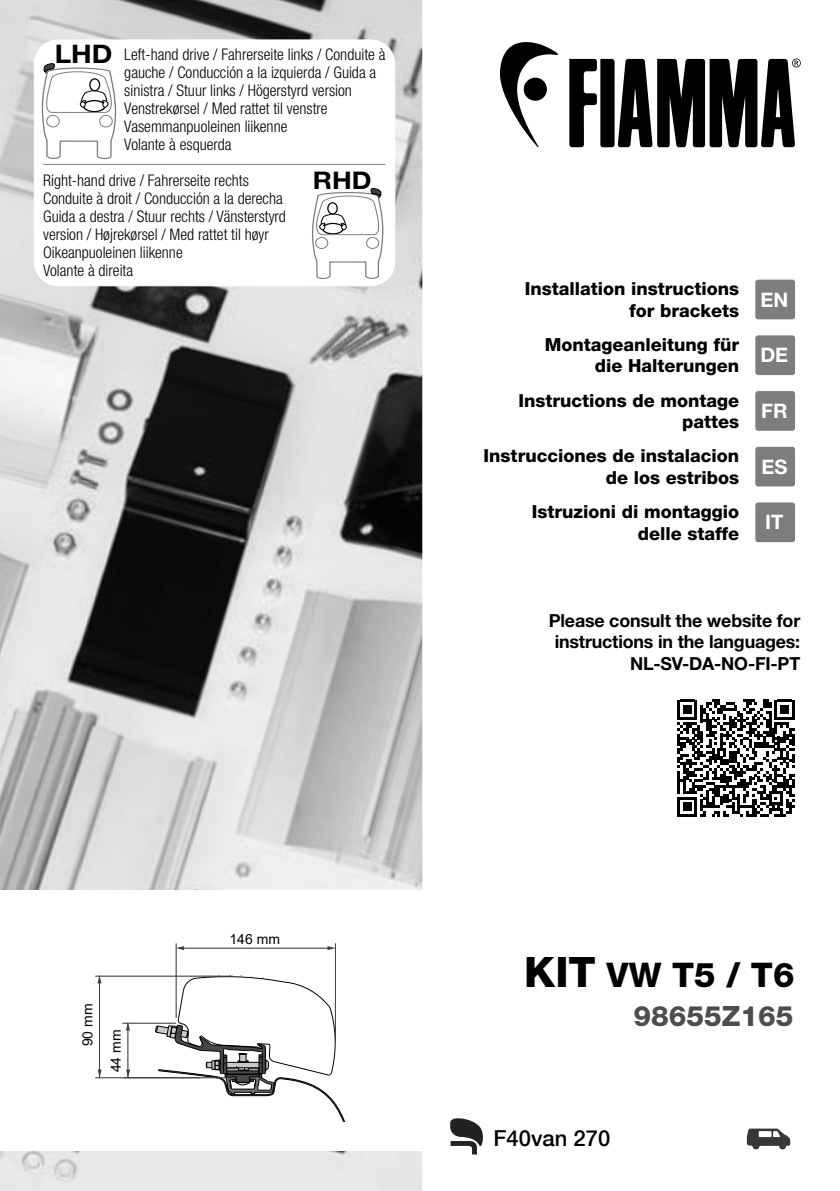
<style>
.page{position:relative;width:840px;height:1191px;background:#fff}
.page>*{position:absolute;margin:0;border:0;box-sizing:border-box;transform-origin:0 0}
.t1{font:800 34px "Helvetica Neue LT Std";color:#000}
.t2{font:800 28px "Helvetica Neue LT Std";color:#4d4d4d}
.t3{font:700 25.6px "Helvetica Neue";color:#000;scale:1.09 1}
.t4{font:700 24.4px "Helvetica Neue";color:#000;scale:1.09 1}
.t5{font:500 22px "Helvetica Neue LT Com";color:#000}
.t6{font:700 20px "Helvetica Neue LT Std";color:#fff}
.t7{font:800 18px/21.6px "Helvetica Neue LT Std";color:#000;text-align:right}
.t8{font:700 18px/21.6px "Helvetica Neue LT Std";letter-spacing:-.01em;color:#000;text-align:right}
.t9{font:300 condensed 16px/18px "Helvetica Neue LT Std";color:#000}
.t10{font:14px/28.4px "Arial";color:#000}
.s1{font-size:42px}
</style>
<div class="page">
<svg style="left:746px;top:1128px;width:44px;height:22px"></svg>
<img style="left:0;top:0;width:422px;height:1191px">
<div style="left:0;top:890px;width:426px;height:261px;background:#fff"></div>
<svg style="left:569px;top:59px;width:231px;height:88px"></svg>
<svg style="left:499px;top:42px;width:58px;height:105px"></svg>
<div style="left:523px;top:78px;width:23px;height:23px;background:#000;border-radius:50%"></div>
<div style="left:754px;top:280px;width:40px;height:39px;background:#7d7d7d;border-radius:3px"></div>
<div style="left:754px;top:335px;width:40px;height:40px;background:#7d7d7d;border-radius:3px"></div>
<div style="left:754px;top:391px;width:40px;height:40px;background:#7d7d7d;border-radius:3px"></div>
<div style="left:754px;top:447px;width:40px;height:39px;background:#7d7d7d;border-radius:3px"></div>
<div style="left:754px;top:502px;width:40px;height:40px;background:#7d7d7d;border-radius:3px"></div>
<svg style="left:327px;top:946px;width:8px;height:4px"></svg>
<svg style="left:177px;top:946px;width:7px;height:4px"></svg>
<hr style="left:335px;top:943px;width:1px;height:98px;background:#3f3f3f">
<hr style="left:176px;top:943px;width:1px;height:74px;background:#3f3f3f">
<hr style="left:180px;top:947px;width:152px;height:1px;background:#3f3f3f">
<svg style="left:98px;top:1069px;width:4px;height:7px"></svg>
<svg style="left:97px;top:976px;width:4px;height:7px"></svg>
<hr style="left:95px;top:975px;width:137px;height:1px;background:#3f3f3f">
<hr style="left:95px;top:1077px;width:105px;height:1px;background:#3f3f3f">
<hr style="left:99px;top:976px;width:1px;height:101px;background:#3f3f3f">
<svg style="left:126px;top:1069px;width:4px;height:8px"></svg>
<svg style="left:126px;top:1023px;width:4px;height:7px"></svg>
<hr style="left:122px;top:1022px;width:54px;height:1px;background:#3f3f3f">
<hr style="left:127px;top:1023px;width:1px;height:54px;background:#3f3f3f">
<svg style="left:154px;top:976px;width:191px;height:145px"></svg>
<svg style="left:677px;top:699px;width:117px;height:117px"></svg>
<div style="left:34px;top:40px;width:360px;height:246px;background:#fff;border-radius:24px"></div>
<div style="left:34px;top:40px;width:361px;height:246px;border:1px solid #fff;border-radius:24px"></div>
<svg style="left:311px;top:188px;width:73px;height:91px"></svg>
<svg style="left:41px;top:63px;width:76px;height:96px"></svg>
<div style="left:47px;top:115px;width:12px;height:12px;background:#fff;border-radius:50%"></div>
<div style="left:46px;top:115px;width:14px;height:12px;border:1px solid #7d7d7d;border-radius:50%"></div>
<div style="left:100px;top:115px;width:12px;height:12px;background:#fff;border-radius:50%"></div>
<div style="left:99px;top:115px;width:13px;height:12px;border:1px solid #7d7d7d;border-radius:50%"></div>
<hr style="left:43px;top:164px;width:342px;height:1px;background:#7d7d7d">
<svg style="left:450px;top:1118px;width:32px;height:36px"></svg>
<h3 class="t3" style="left:55px;top:38px;width:54px">LHD</h3>
<p class="t9" style="left:124px;top:45px;width:262px">Left-hand drive / Fahrerseite links / Conduite à gauche / Conducción a la izquierda / Guida a sinistra / Stuur links / Högerstyrd version Venstrekørsel / Med rattet til venstre Vasemmanpuoleinen liikenne<br>Volante à esquerda</p>
<p class="t9" style="left:43px;top:172px;width:244px">Right-hand drive / Fahrerseite rechts Conduite à droit / Conducción a la derecha Guida a destra / Stuur rechts / Vänsterstyrd version / Højrekørsel / Med rattet til høyr Oikeanpuoleinen liikenne<br>Volante à direita</p>
<h3 class="t4" style="left:313px;top:165px;width:55px">RHD</h3>
<p class="t7" style="left:524px;top:278px;width:216px">Installation instructions for brackets</p>
<p class="t6" style="left:760px;top:287px;width:29px">EN</p>
<p class="t7" style="left:544px;top:333px;width:196px">Montageanleitung für die Halterungen</p>
<p class="t6" style="left:760px;top:343px;width:29px">DE</p>
<p class="t7" style="left:518px;top:389px;width:222px">Instructions de montage pattes</p>
<p class="t6" style="left:760px;top:398px;width:28px">FR</p>
<p class="t7" style="left:483px;top:445px;width:257px">Instrucciones de instalacion de los estribos</p>
<p class="t6" style="left:761px;top:454px;width:27px">ES</p>
<p class="t7" style="left:531px;top:501px;width:209px">Istruzioni di montaggio delle staffe</p>
<p class="t6" style="left:764px;top:510px;width:20px">IT</p>
<p class="t8" style="left:548px;top:609px;width:253px">Please consult the website for instructions in the languages:<br>NL-SV-DA-NO-FI-PT</p>
<p class="t10" style="left:73px;top:1072px;width:70px;text-indent:26px;rotate:-90deg">90 mm<br>44 mm</p>
<p class="t10" style="left:229px;top:924px;width:52px">146 mm</p>
<h1 class="t1" style="left:524px;top:954px;width:271px"><span class="s1">KIT</span> VW T5 / T6</h1>
<h2 class="t2" style="left:633px;top:999px;width:161px">98655Z165</h2>
<h3 class="t5" style="left:493px;top:1124px;width:118px">F40van 270</h3>
</div>
